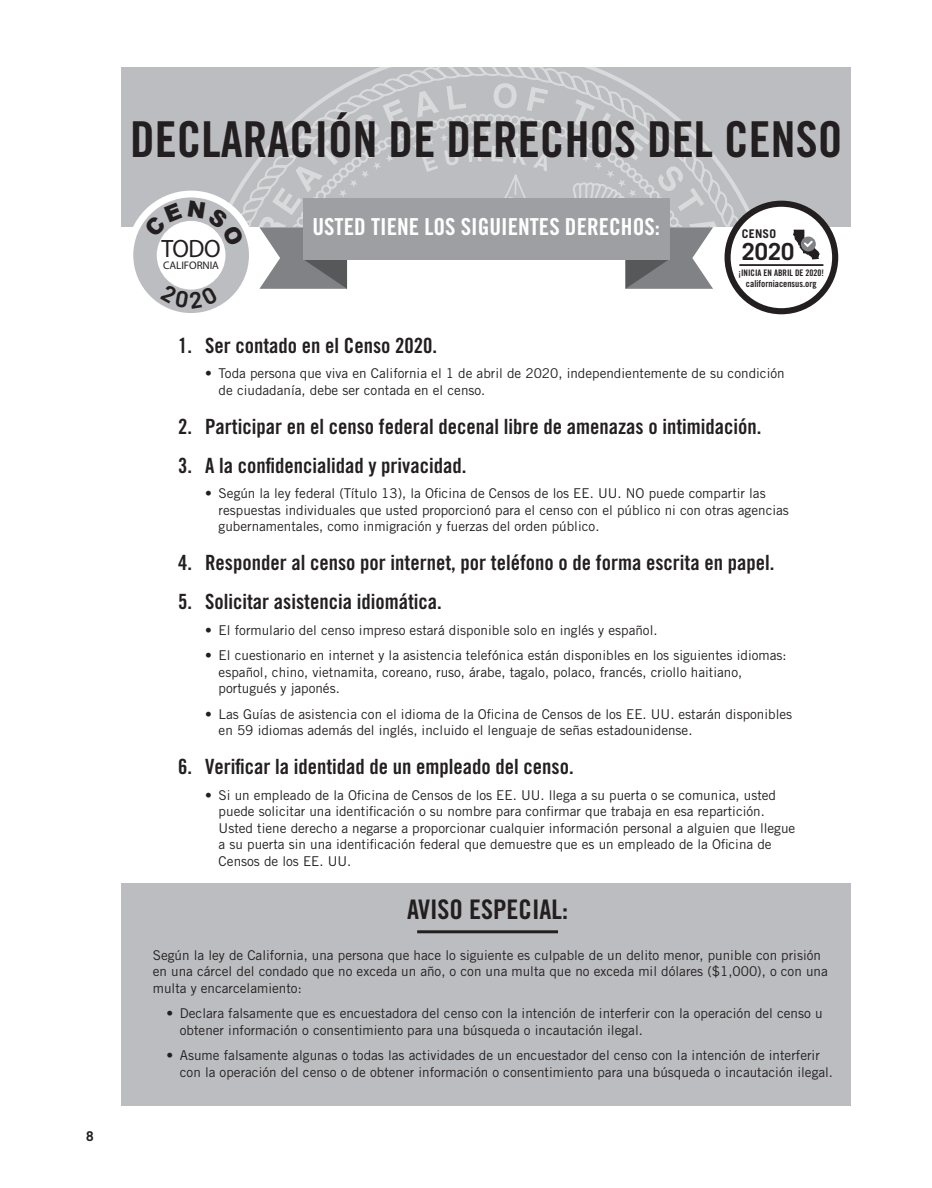
<style>
.page{position:relative;width:932px;height:1188px;background:#fff}
.page>*{position:absolute;margin:0;border:0;box-sizing:border-box;transform-origin:0 0}
.big_header{font:49.5px "Trade Gothic LT Std Bd Cn 20";color:#231f20}
.Special_Notice{font:27px "Trade Gothic LT Std Bd Cn 20";color:#231f20}
.All{font:25.2px "Myriad Pro";color:#231f20;scale:.95 1}
._2020-2{font:700 23.55px "Trade Gothic LT Std";color:#231f20}
.white_header{font:23.4px "Trade Gothic LT Std Bd Cn 20";color:#fff}
.t1{font:21px "Trade Gothic LT Std Bd Cn 20";color:#231f20}
.Regular_9{font:13.5px/16.5px "Trade Gothic LT Std";color:#231f20}
.Footer_L{font:700 13.5px "Trade Gothic LT Std";color:#231f20}
.census-2{font:700 12px "Trade Gothic LT Std";letter-spacing:.02em;color:#231f20}
.california{font:11.1px "Myriad Pro";letter-spacing:-.01em;color:#231f20}
.logo_website{font:9.45px "Trade Gothic LT Std Bd Cn 20";color:#231f20}
.April_2020{font:9px "Trade Gothic LT Std Bd Cn 20";color:#231f20}
</style>
<div class="page">
<div style="left:122px;top:883px;width:728px;height:223px;background:#bcbdc0"></div>
<div style="left:122px;top:68px;width:728px;height:159px;background:#bcbdc0"></div>
<svg style="left:210px;top:157px;width:554px;height:70px"></svg>
<hr style="left:417px;top:930px;width:141px;height:3px;background:#231f20">
<svg style="left:256px;top:68px;width:460px;height:221px"></svg>
<div style="left:303px;top:198px;width:366px;height:61px;background:#9d9fa2"></div>
<svg style="left:130px;top:194px;width:122px;height:122px;fill:#bcbdc0"></svg>
<div style="left:126px;top:191px;width:130px;height:129px;border:7px solid #fff;border-radius:50%"></div>
<div style="left:157px;top:221px;width:68px;height:69px;background:#fff;border-radius:50%"></div>
<div style="left:727px;top:204px;width:108px;height:107px;background:#fff;border-radius:50%"></div>
<div style="left:724px;top:201px;width:114px;height:113px;border:6px solid #231f20;border-radius:50%"></div>
<svg style="left:793px;top:230px;width:27px;height:29px"></svg>
<hr style="left:739px;top:264px;width:84px;height:2px;background:#231f20">
<svg style="left:144px;top:203px;width:38px;height:35px"></svg>
<svg style="left:188px;top:201px;width:56px;height:46px"></svg>
<svg style="left:160px;top:284px;width:58px;height:25px"></svg>
<p class="Footer_L" style="left:86px;top:1128px;width:9px">8</p>
<p class="big_header" style="left:130px;top:110px;width:714px">DECLARACIÓN DE DERECHOS DEL CENSO</p>
<p class="All" style="left:162px;top:233px;width:63px">TODO</p>
<p class="california" style="left:163px;top:258px;width:57px">CALIFORNIA</p>
<p class="white_header" style="left:312px;top:212px;width:349px">USTED TIENE LOS SIGUIENTES DERECHOS:</p>
<p class="census-2" style="left:741px;top:226px;width:36px">CENSO</p>
<p class="_2020-2" style="left:741px;top:237px;width:54px">2020</p>
<p class="April_2020" style="left:738px;top:268px;width:87px">¡INICIA EN ABRIL DE 2020!</p>
<p class="logo_website" style="left:746px;top:278px;width:72px">californiacensus.org</p>
<p class="t1" style="left:178px;top:332px;width:260px">1. Ser contado en el Censo 2020.</p>
<p class="Regular_9" style="left:219px;top:365px;width:567px;text-indent:-14px">• Toda persona que viva en California el 1 de abril de 2020, independientemente de su condición de ciudadanía, debe ser contada en el censo.</p>
<p class="t1" style="left:178px;top:413px;width:585px">2. Participar en el censo federal decenal libre de amenazas o intimidación.</p>
<p class="t1" style="left:178px;top:452px;width:290px">3. A la confidencialidad y privacidad.</p>
<p class="Regular_9" style="left:219px;top:485px;width:571px;text-indent:-14px">• Según la ley federal (Título 13), la Oficina de Censos de los EE. UU. NO puede compartir las respuestas individuales que usted proporcionó para el censo con el público ni con otras agencias gubernamentales, como inmigración y fuerzas del orden público.</p>
<p class="t1" style="left:178px;top:550px;width:597px">4. Responder al censo por internet, por teléfono o de forma escrita en papel.</p>
<p class="t1" style="left:178px;top:589px;width:265px">5. Solicitar asistencia idiomática.</p>
<p class="Regular_9" style="left:205px;top:621px;width:454px">• El formulario del censo impreso estará disponible solo en inglés y español.</p>
<p class="Regular_9" style="left:219px;top:647px;width:569px;text-indent:-14px">• El cuestionario en internet y la asistencia telefónica están disponibles en los siguientes idiomas: español, chino, vietnamita, coreano, ruso, árabe, tagalo, polaco, francés, criollo haitiano, portugués y japonés.</p>
<p class="Regular_9" style="left:219px;top:705px;width:575px;text-indent:-14px">• Las Guías de asistencia con el idioma de la Oficina de Censos de los EE. UU. estarán disponibles en 59 idiomas además del inglés, incluido el lenguaje de señas estadounidense.</p>
<p class="t1" style="left:178px;top:754px;width:397px">6. Verificar la identidad de un empleado del censo.</p>
<p class="Regular_9" style="left:219px;top:786px;width:578px;text-indent:-14px">• Si un empleado de la Oficina de Censos de los EE. UU. llega a su puerta o se comunica, usted puede solicitar una identificación o su nombre para confirmar que trabaja en esa repartición.<br>Usted tiene derecho a negarse a proporcionar cualquier información personal a alguien que llegue a su puerta sin una identificación federal que demuestre que es un empleado de la Oficina de Censos de los EE. UU.</p>
<p class="Special_Notice" style="left:407px;top:893px;width:162px">AVISO ESPECIAL:</p>
<p class="Regular_9" style="left:153px;top:947px;width:676px">Según la ley de California, una persona que hace lo siguiente es culpable de un delito menor, punible con prisión en una cárcel del condado que no exceda un año, o con una multa que no exceda mil dólares ($1,000), o con una multa y encarcelamiento:</p>
<p class="Regular_9" style="left:180px;top:1005px;width:644px;text-indent:-14px">• Declara falsamente que es encuestadora del censo con la intención de interferir con la operación del censo u obtener información o consentimiento para una búsqueda o incautación ilegal.</p>
<p class="Regular_9" style="left:180px;top:1047px;width:654px;text-indent:-14px">• Asume falsamente algunas o todas las actividades de un encuestador del censo con la intención de interferir con la operación del censo o de obtener información o consentimiento para una búsqueda o incautación ilegal.</p>
</div>
